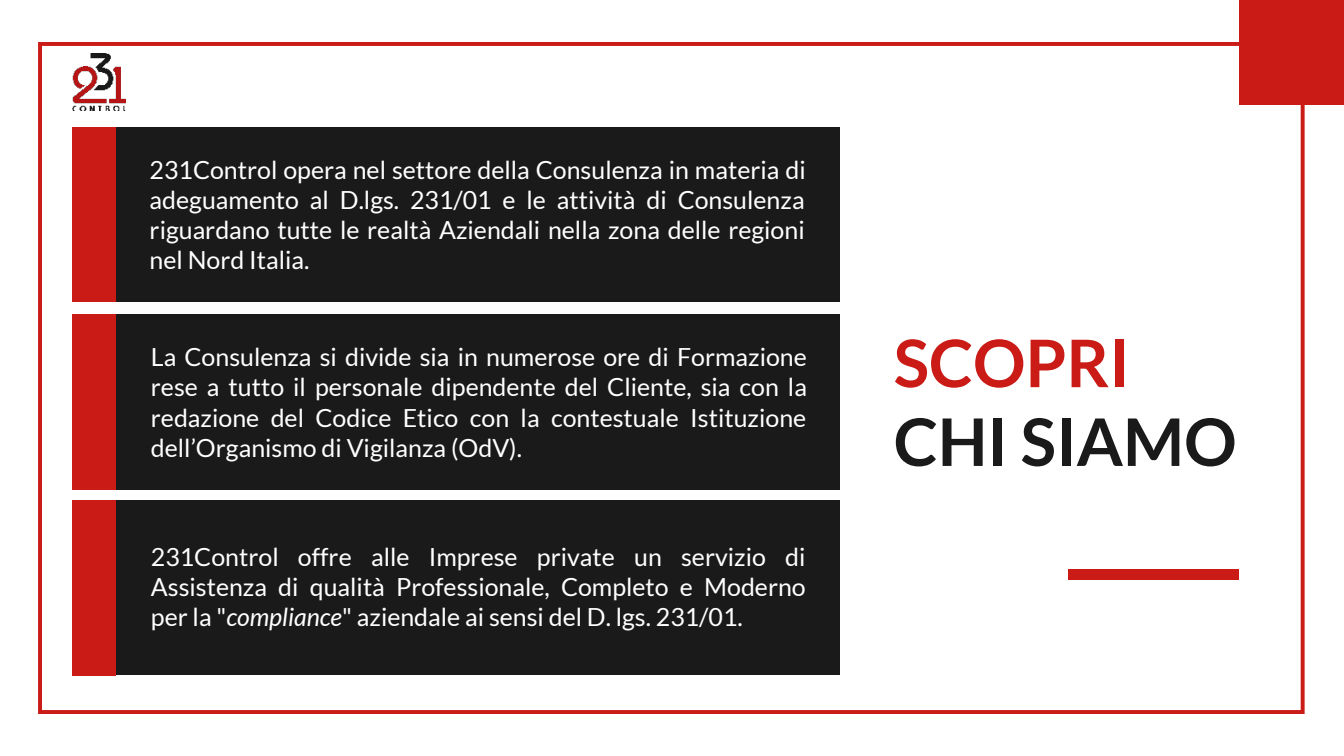
<style>
.page{position:relative;width:1344px;height:756px;background:#fff}
.page>*{position:absolute;margin:0;border:0;box-sizing:border-box;transform-origin:0 0}
.t1{font:700 65.62px "Lato";color:#1a1a1a}
.t2{font:700 65.62px "Lato";color:#ca1b16}
.t3{font:24.85px/30.1px "Lato";color:#fff;text-align:justify}
.s1{font-style:italic}
</style>
<div class="page">
<div style="left:38px;top:42px;width:1267px;height:672px;border:4px solid #ca1b16"></div>
<div style="left:1068px;top:570px;width:171px;height:10px;background:#ca1b16"></div>
<div style="left:116px;top:127px;width:724px;height:175px;background:#1a1a1a"></div>
<div style="left:1239px;top:0;width:105px;height:105px;background:#ca1b16"></div>
<div style="left:72px;top:127px;width:44px;height:175px;background:#ca1b16"></div>
<div style="left:117px;top:314px;width:723px;height:176px;background:#1a1a1a"></div>
<div style="left:72px;top:314px;width:44px;height:176px;background:#ca1b16"></div>
<div style="left:116px;top:500px;width:724px;height:175px;background:#1a1a1a"></div>
<div style="left:72px;top:500px;width:44px;height:176px;background:#ca1b16"></div>
<img style="left:72px;top:54px;width:54px;height:56px">
<p class="t3" style="left:150px;top:154px;width:658px">231Control opera nel settore della Consulenza in materia di adeguamento al D.lgs. 231/01 e le attività di Consulenza riguardano tutte le realtà Aziendali nella zona delle regioni nel Nord Italia.</p>
<p class="t3" style="left:151px;top:342px;width:658px">La Consulenza si divide sia in numerose ore di Formazione rese a tutto il personale dipendente del Cliente, sia con la redazione del Codice Etico con la contestuale Istituzione dell’Organismo di Vigilanza (OdV).</p>
<p class="t3" style="left:151px;top:541px;width:656px">231Control offre alle Imprese private un servizio di Assistenza di qualità Professionale, Completo e Moderno per la "<span class="s1">compliance</span>" aziendale ai sensi del D. lgs. 231/01.</p>
<h1 class="t2" style="left:894px;top:326px;width:238px">SCOPRI</h1>
<h1 class="t1" style="left:894px;top:404px;width:344px">CHI SIAMO</h1>
</div>
